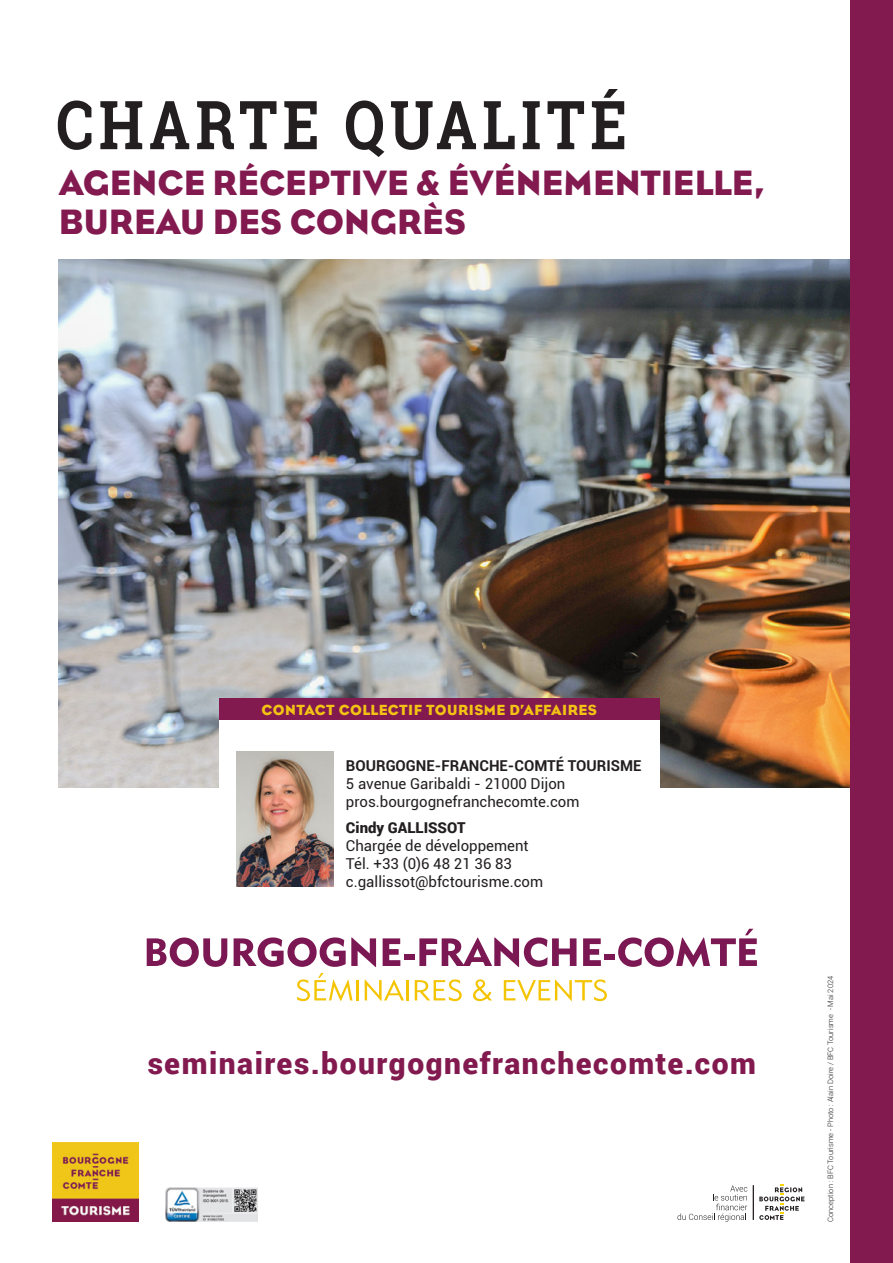
<style>
.page{position:relative;width:893px;height:1263px;background:#fff}
.page>*{position:absolute;margin:0;border:0;box-sizing:border-box;transform-origin:0 0}
.t1{font:700 67.5px "Roboto Slab";letter-spacing:.09em;color:#231f20;scale:.85 1}
.t2{font:36px "Eagle";letter-spacing:.005em;color:#821a4f}
.t3{font:900 30px "Roboto";letter-spacing:.05em;color:#821a4f}
.t4{font:15px "Roboto";color:#231f20}
.t5{font:15px "Eagle";letter-spacing:.03em;color:#f3c314}
.t6{font:700 15px "Roboto";color:#231f20}
.t7{font:900 15px "Roboto";color:#231f20}
.t8{font:300 7.5px "Roboto";color:#231f20}
</style>
<div class="page">
<img style="left:59px;top:259px;width:791px;height:528px">
<img style="left:52px;top:1143px;width:86px;height:79px">
<div style="left:850px;top:0;width:43px;height:1263px;background:#821a4f"></div>
<div style="left:219px;top:709px;width:441px;height:189px;background:#fff"></div>
<div style="left:219px;top:698px;width:441px;height:22px;background:#821a4f"></div>
<img style="left:236px;top:751px;width:97px;height:135px">
<svg style="left:759px;top:1185px;width:45px;height:35px"></svg>
<svg style="left:677px;top:1185px;width:70px;height:37px"></svg>
<hr style="left:753px;top:1185px;width:1px;height:35px;background:#231f20">
<img style="left:165px;top:1187px;width:92px;height:35px">
<svg style="left:147px;top:937px;width:80px;height:30px"></svg>
<svg style="left:234px;top:937px;width:142px;height:30px"></svg>
<svg style="left:383px;top:938px;width:17px;height:28px"></svg>
<div style="left:404px;top:955px;width:10px;height:5px;background:#7b1752"></div>
<svg style="left:419px;top:937px;width:157px;height:30px"></svg>
<svg style="left:583px;top:938px;width:18px;height:28px"></svg>
<div style="left:604px;top:955px;width:11px;height:5px;background:#7b1752"></div>
<svg style="left:618px;top:929px;width:139px;height:38px"></svg>
<svg style="left:297px;top:973px;width:55px;height:28px"></svg>
<hr style="left:356px;top:980px;width:3px;height:20px;background:#f5c400">
<svg style="left:365px;top:979px;width:39px;height:22px"></svg>
<hr style="left:407px;top:980px;width:2px;height:20px;background:#f5c400">
<svg style="left:415px;top:979px;width:47px;height:22px"></svg>
<svg style="left:473px;top:979px;width:19px;height:22px"></svg>
<svg style="left:504px;top:979px;width:103px;height:22px"></svg>
<p class="t1" style="left:56px;top:78px;width:673px">CHARTE QUALITÉ</p>
<p class="t2" style="left:59px;top:162px;width:707px">AGENCE RÉCEPTIVE &amp; ÉVÉNEMENTIELLE,</p>
<p class="t2" style="left:59px;top:201px;width:409px">BUREAU DES CONGRÈS</p>
<p class="t5" style="left:262px;top:702px;width:337px">CONTACT COLLECTIF TOURISME D’AFFAIRES</p>
<p class="t6" style="left:346px;top:755px;width:297px">BOURGOGNE-FRANCHE-COMTÉ TOURISME</p>
<p class="t4" style="left:346px;top:773px;width:221px">5 avenue Garibaldi - 21000 Dijon</p>
<p class="t4" style="left:346px;top:791px;width:235px">pros.bourgognefranchecomte.com</p>
<p class="t7" style="left:346px;top:817px;width:121px">Cindy GALLISSOT</p>
<p class="t4" style="left:346px;top:835px;width:184px">Chargée de développement</p>
<p class="t4" style="left:346px;top:853px;width:168px">Tél. +33 (0)6 48 21 36 83</p>
<p class="t4" style="left:346px;top:871px;width:199px">c.gallissot@bfctourisme.com</p>
<p class="t3" style="left:148px;top:1042px;width:610px">seminaires.bourgognefranchecomte.com</p>
<p class="t8" style="left:825px;top:1222px;width:247px;rotate:-90deg">Conception : BFC Tourisme - Photo : Alain Doire / BFC Tourisme - Mai 2024</p>
</div>
